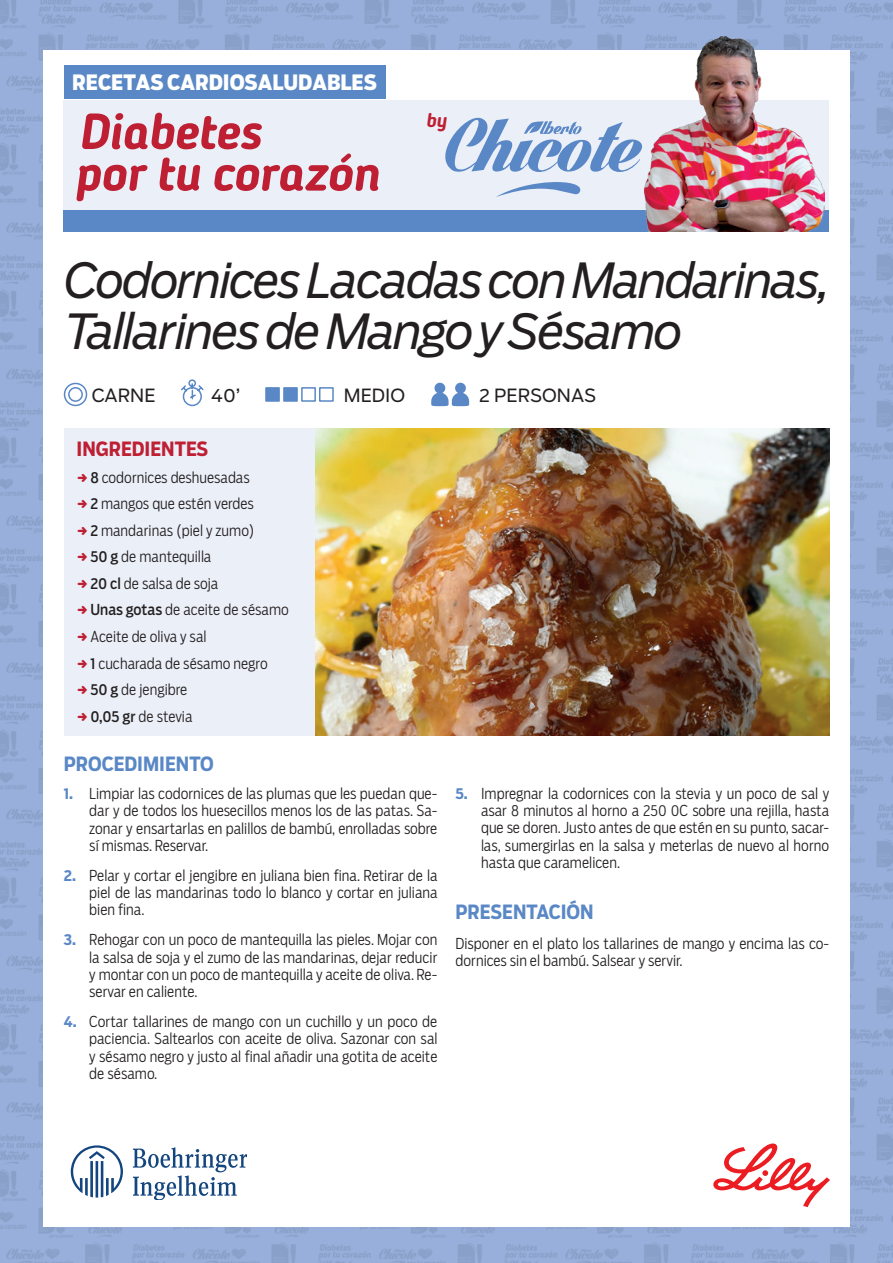
<style>
.page{position:relative;width:893px;height:1263px;background:#fff}
.page>*{position:absolute;margin:0;border:0;box-sizing:border-box;transform-origin:0 0}
.t1{font:italic 48px/51px "Boomer";letter-spacing:-.04em;color:#231f20}
.t2{font:800 21px "Boomer Cond";color:#fff}
.t3{font:700 19.5px "Boomer Cond";color:#5a88c6}
.t4{font:700 19.5px "Boomer Cond";color:#be1f33}
.t5{font:italic 700 19.5px "Blogger Sans";color:#be1f33}
.t6{font:18.15px "Boomer";color:#231f20}
.t7{font:300 15px/17.2px "Boomer Cond";color:#231f20;text-align:justify}
.s1{font-weight:400}
.s2{font-weight:700;color:#5a88c6}
</style>
<div class="page">
<img style="left:0;top:0;width:893px;height:1263px">
<div style="left:43px;top:51px;width:807px;height:1176px;background:#fff"></div>
<img style="left:315px;top:428px;width:514px;height:307px">
<div style="left:64px;top:65px;width:321px;height:34px;background:#5a88c6"></div>
<svg style="left:71px;top:1145px;width:52px;height:52px"></svg>
<svg style="left:133px;top:1147px;width:114px;height:52px"></svg>
<svg style="left:713px;top:1143px;width:116px;height:64px"></svg>
<div style="left:64px;top:100px;width:765px;height:110px;background:#eaeff8"></div>
<svg style="left:76px;top:113px;width:303px;height:88px"></svg>
<div style="left:64px;top:210px;width:765px;height:22px;background:#5a88c6"></div>
<svg style="left:445px;top:117px;width:198px;height:80px"></svg>
<img style="left:645px;top:36px;width:180px;height:196px">
<svg style="left:63px;top:382px;width:25px;height:25px"></svg>
<svg style="left:181px;top:379px;width:23px;height:28px"></svg>
<div style="left:283px;top:387px;width:15px;height:15px;background:#5a88c6;border:2px solid #5a88c6"></div>
<div style="left:265px;top:387px;width:15px;height:15px;background:#5a88c6;border:2px solid #5a88c6"></div>
<svg style="left:301px;top:387px;width:33px;height:15px"></svg>
<div style="left:64px;top:428px;width:251px;height:307px;background:#eaeff8"></div>
<svg style="left:431px;top:383px;width:39px;height:23px"></svg>
<h2 class="t2" style="left:72px;top:70px;width:306px">RECETAS CARDIOSALUDABLES</h2>
<h3 class="t5" style="left:426px;top:109px;width:23px">by</h3>
<h1 class="t1" style="left:64px;top:255px;width:767px">Codornices Lacadas con Mandarinas,<br>Tallarines de Mango y Sésamo</h1>
<p class="t6" style="left:92px;top:384px;width:65px">CARNE</p>
<p class="t6" style="left:211px;top:384px;width:31px">40’</p>
<p class="t6" style="left:344px;top:384px;width:63px">MEDIO</p>
<h3 class="t4" style="left:77px;top:438px;width:133px">INGREDIENTES</h3>
<p class="t7" style="left:90px;top:464px;width:200px;line-height:26.5px;text-align:left"><span class="s1">8</span> codornices deshuesadas<br><span class="s1">2</span> mangos que estén verdes<br><span class="s1">2</span> mandarinas (piel y zumo)<br><span class="s1">50 g</span> de mantequilla<br><span class="s1">20 cl</span> de salsa de soja<br><span class="s1">Unas gotas</span> de aceite de sésamo<br>Aceite de oliva y sal<br><span class="s1">1</span> cucharada de sésamo negro<br><span class="s1">50 g</span> de jengibre<br><span class="s1">0,05 gr</span> de stevia</p>
<p class="t6" style="left:479px;top:384px;width:119px">2 PERSONAS</p>
<h3 class="t3" style="left:64px;top:753px;width:152px">PROCEDIMIENTO</h3>
<p class="t7" style="left:89px;top:785px;width:350px;text-indent:-26px"><span class="s2">1.</span> Limpiar las codornices de las plumas que les puedan que&shy;dar y de todos los huesecillos menos los de las patas. Sa&shy;zonar y ensartarlas en palillos de bambú, enrolladas sobre sí mismas. Reservar.</p>
<p class="t7" style="left:89px;top:867px;width:350px;text-indent:-26px"><span class="s2">2.</span> Pelar y cortar el jengibre en juliana bien fina. Retirar de la piel de las mandarinas todo lo blanco y cortar en juliana bien fina.</p>
<p class="t7" style="left:89px;top:931px;width:350px;text-indent:-26px"><span class="s2">3.</span> Rehogar con un poco de mantequilla las pieles. Mojar con la salsa de soja y el zumo de las mandarinas, dejar reducir y montar con un poco de mantequilla y aceite de oliva. Re&shy;servar en caliente.</p>
<p class="t7" style="left:89px;top:1013px;width:350px;text-indent:-26px"><span class="s2">4.</span> Cortar tallarines de mango con un cuchillo y un poco de paciencia. Saltearlos con aceite de oliva. Sazonar con sal y sésamo negro y justo al final añadir una gotita de aceite de sésamo.</p>
<p class="t7" style="left:481px;top:785px;width:350px;text-indent:-26px"><span class="s2">5.</span> Impregnar la codornices con la stevia y un poco de sal y asar 8 minutos al horno a 250 0C sobre una rejilla, hasta que se doren. Justo antes de que estén en su punto, sacar&shy;las, sumergirlas en la salsa y meterlas de nuevo al horno hasta que caramelicen.</p>
<h3 class="t3" style="left:455px;top:900px;width:140px">PRESENTACIÓN</h3>
<p class="t7" style="left:455px;top:935px;width:375px">Disponer en el plato los tallarines de mango y encima las co&shy;dornices sin el bambú. Salsear y servir.</p>
</div>
